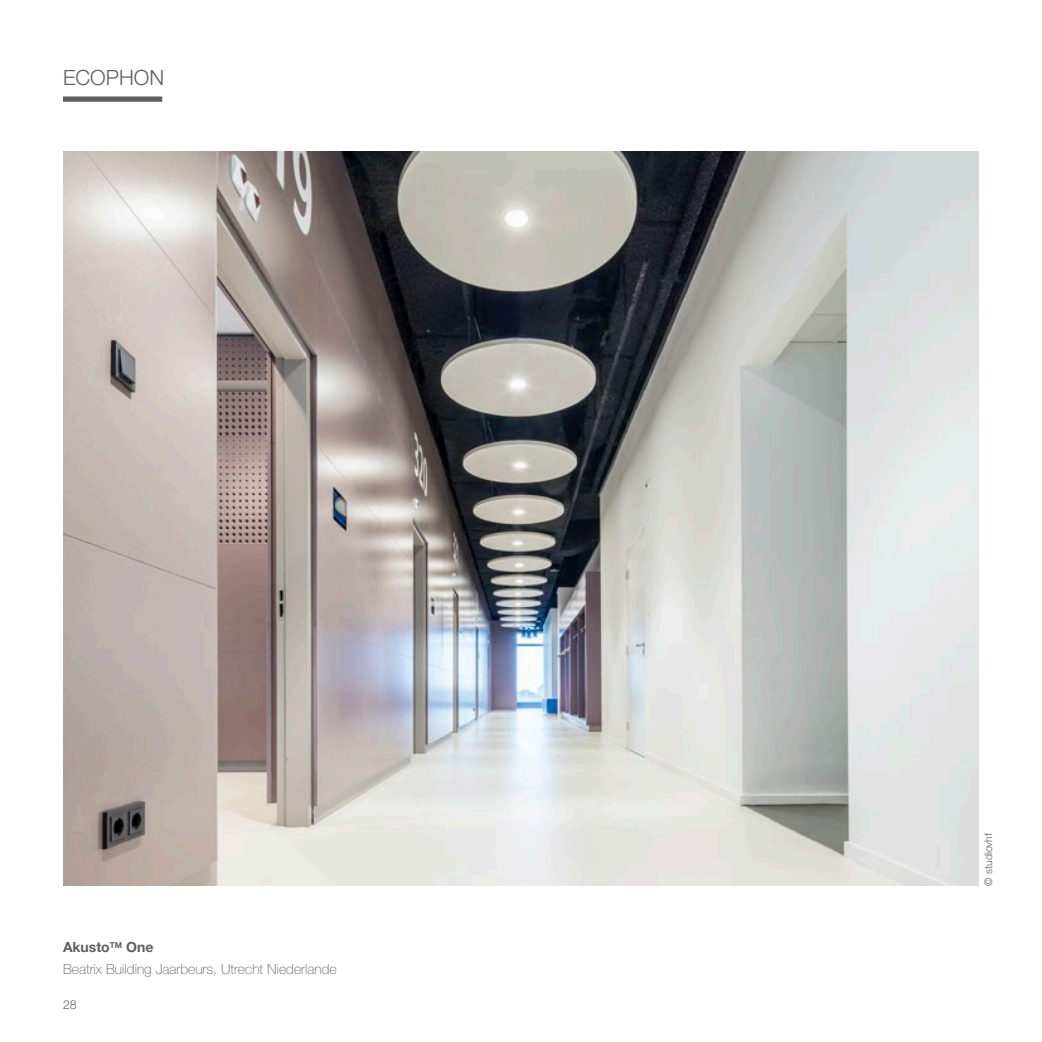
<style>
.page{position:relative;width:1042px;height:1042px;background:#fff}
.page>*{position:absolute;margin:0;border:0;box-sizing:border-box;transform-origin:0 0}
.t1{font:300 21px "Helvetica Neue LTW1 G";color:#5f5f5e}
.t2{font:100 14px/22.2px "Helvetica Neue LTW1 G";color:#5f5f5e}
.t3{font:300 12.25px "Helvetica Neue LTW1 G";color:#5f5f5e}
.t4{font:300 10.5px "Helvetica Neue LTW1 G";color:#5f5f5e}
.s1{font-weight:700}
</style>
<div class="page">
<img style="left:63px;top:152px;width:916px;height:733px">
<div style="left:63px;top:96px;width:99px;height:6px;background:#5f5f5e"></div>
<h1 class="t1" style="left:63px;top:65px;width:103px">ECOPHON</h1>
<p class="t2" style="left:63px;top:936px;width:275px"><span class="s1">Akusto</span><sup>TM</sup> <span class="s1">One<br></span>Beatrix Building Jaarbeurs, Utrecht Niederlande</p>
<p class="t3" style="left:63px;top:997px;width:15px">28</p>
<p class="t4" style="left:982px;top:885px;width:54px;rotate:-90deg">© studiovhf</p>
</div>
